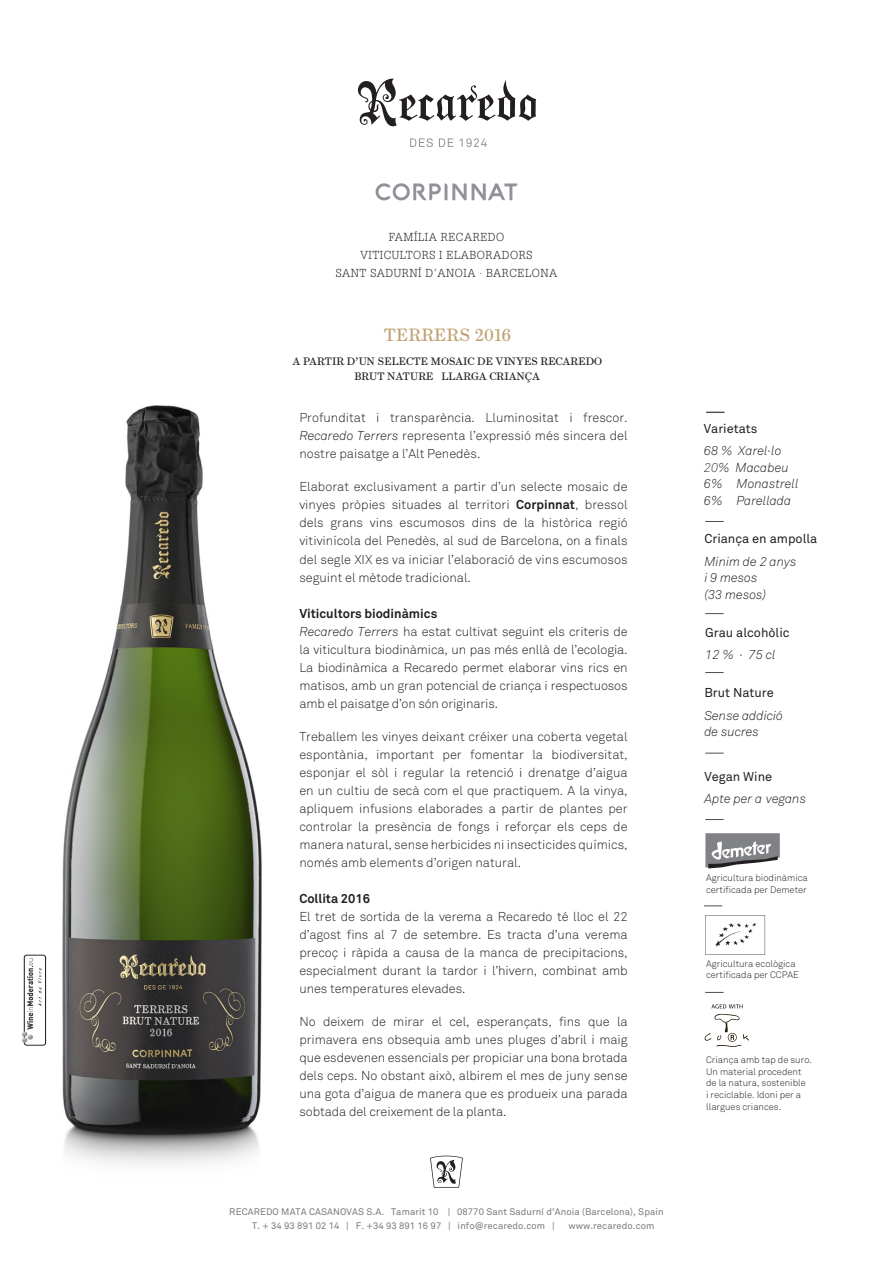
<style>
.page{position:relative;width:893px;height:1263px;background:#fff}
.page>*{position:absolute;margin:0;border:0;box-sizing:border-box;transform-origin:0 0}
.t1{font:18px "Escrow Text";color:#bfa374}
.t2{font:300 12.75px/18px "Akkurat";color:#231f20;text-align:justify}
.t3{font:italic 300 12.75px/16.5px "Akkurat";color:#231f20}
.t4{font:12.75px "Akkurat";color:#231f20}
.t5{font:700 12.75px "Akkurat";color:#231f20}
.t6{font:300 11.25px/18px "Glypha LT";letter-spacing:.05em;color:#231f20;text-align:center}
.t7{font:10.8px/15px "Escrow Text";color:#231f20;text-align:center}
.t8{font:9.45px/13.5px "Akkurat";letter-spacing:.01em;color:#787a7d}
.t9{font:300 9.3px/11.7px "Akkurat";color:#231f20}
.s1{font-style:italic}
.s2{font-weight:700}
.s3{color:#3e3e3f}
</style>
<div class="page">
<img style="left:62px;top:405px;width:200px;height:759px">
<div style="left:24px;top:955px;width:22px;height:90px;border:1px solid #231f20;border-radius:3px"></div>
<svg style="left:22px;top:959px;width:20px;height:83px"></svg>
<svg style="left:358px;top:78px;width:178px;height:49px"></svg>
<svg style="left:410px;top:138px;width:23px;height:9px"></svg>
<svg style="left:439px;top:138px;width:14px;height:9px"></svg>
<svg style="left:460px;top:138px;width:27px;height:9px"></svg>
<svg style="left:430px;top:1155px;width:33px;height:33px"></svg>
<svg style="left:376px;top:183px;width:141px;height:17px"></svg>
<svg style="left:704px;top:1014px;width:45px;height:33px"></svg>
<svg style="left:711px;top:1004px;width:32px;height:4px"></svg>
<svg style="left:705px;top:833px;width:75px;height:35px"></svg>
<svg style="left:705px;top:915px;width:60px;height:40px"></svg>
<svg style="left:705px;top:521px;width:19px;height:1px"></svg>
<svg style="left:705px;top:672px;width:19px;height:1px"></svg>
<svg style="left:705px;top:753px;width:19px;height:1px"></svg>
<svg style="left:705px;top:819px;width:19px;height:1px"></svg>
<svg style="left:705px;top:613px;width:19px;height:1px"></svg>
<svg style="left:706px;top:412px;width:18px;height:1px"></svg>
<svg style="left:704px;top:906px;width:18px;height:1px"></svg>
<svg style="left:705px;top:992px;width:18px;height:1px"></svg>
<p class="t6" style="left:389px;top:228px;width:117px">FAMÍLIA RECAREDO</p>
<p class="t6" style="left:336px;top:246px;width:223px">VITICULTORS I ELABORADORS<br>SANT SADURNÍ D’ANOIA · BARCELONA</p>
<p class="t1" style="left:383px;top:323px;width:129px">TERRERS 2016</p>
<p class="t7" style="left:293px;top:353px;width:311px">A PARTIR D’UN SELECTE MOSAIC DE VINYES RECAREDO<br>BRUT NATURE LLARGA CRIANÇA</p>
<p class="t2" style="left:299px;top:409px;width:330px">Profunditat i transparència. Lluminositat i frescor.<br><span class="s1">Recaredo Terrers</span> representa l’expressió més sincera del nostre paisatge a l’Alt Penedès.</p>
<p class="t2" style="left:299px;top:478px;width:330px">Elaborat exclusivament a partir d’un selecte mosaic de vinyes pròpies situades al territori <span class="s2">Corpinnat</span>, bressol dels grans vins escumosos dins de la històrica regió vitivinícola del Penedès, al sud de Barcelona, on a finals del segle XIX es va iniciar l’elaboració de vins escumosos seguint el mètode tradicional.</p>
<p class="t5" style="left:299px;top:605px;width:139px">Viticultors biodinàmics</p>
<p class="t2" style="left:299px;top:622px;width:330px"><span class="s1">Recaredo Terrers</span> ha estat cultivat seguint els criteris de la viticultura biodinàmica, un pas més enllà de l’ecologia.<br>La biodinàmica a Recaredo permet elaborar vins rics en matisos, amb un gran potencial de criança i respectuosos amb el paisatge d’on són originaris.</p>
<p class="t2" style="left:299px;top:727px;width:330px">Treballem les vinyes deixant créixer una coberta vegetal espontània, important per fomentar la biodiversitat, esponjar el sòl i regular la retenció i drenatge d’aigua en un cultiu de secà com el que practiquem. A la vinya, apliquem infusions elaborades a partir de plantes per controlar la presència de fongs i reforçar els ceps de manera natural, sense herbicides ni insecticides químics, només amb elements d’origen natural.</p>
<p class="t5" style="left:299px;top:890px;width:72px">Collita 2016</p>
<p class="t2" style="left:299px;top:907px;width:330px">El tret de sortida de la verema a Recaredo té lloc el 22 d’agost fins al 7 de setembre. Es tracta d’una verema precoç i ràpida a causa de la manca de precipitacions, especialment durant la tardor i l’hivern, combinat amb unes temperatures elevades.</p>
<p class="t2" style="left:299px;top:1012px;width:330px">No deixem de mirar el cel, esperançats, fins que la primavera ens obsequia amb unes pluges d’abril i maig que esdevenen essencials per propiciar una bona brotada dels ceps. No obstant això, albirem el mes de juny sense una gota d’aigua de manera que es produeix una parada sobtada del creixement de la planta.</p>
<p class="t8" style="left:252px;top:1205px;width:413px;text-indent:-23px">RECAREDO MATA CASANOVAS S.A. Tamarit 10 | 08770 Sant Sadurní d’Anoia (Barcelona), Spain<br>T. + 34 93 891 02 14 | F. +34 93 891 16 97 | info@recaredo.com |</p>
<p class="t8" style="left:568px;top:1219px;width:88px">www.recaredo.com</p>
<p class="t4" style="left:704px;top:421px;width:55px">Varietats</p>
<p class="t3" style="left:704px;top:443px;width:79px">68 % Xarel·lo</p>
<p class="t3" style="left:704px;top:459px;width:86px"><span class="s3">20</span>% Macabeu</p>
<p class="t3" style="left:704px;top:476px;width:96px">6% Monastrell</p>
<p class="t3" style="left:704px;top:492px;width:89px">6% Parellada</p>
<p class="t4" style="left:704px;top:531px;width:114px">Criança en ampolla</p>
<p class="t3" style="left:704px;top:553px;width:94px">Mínim de 2 anys</p>
<p class="t3" style="left:704px;top:570px;width:63px">i 9 mesos (33 mesos)</p>
<p class="t4" style="left:705px;top:625px;width:86px">Grau alcohòlic</p>
<p class="t3" style="left:705px;top:647px;width:72px">12 % · 75 cl</p>
<p class="t4" style="left:704px;top:685px;width:71px">Brut Nature</p>
<p class="t3" style="left:704px;top:707px;width:80px">Sense addició</p>
<p class="t3" style="left:704px;top:724px;width:56px">de sucres</p>
<p class="t4" style="left:704px;top:769px;width:69px">Vegan Wine</p>
<p class="t3" style="left:704px;top:791px;width:103px">Apte per a vegans</p>
<p class="t9" style="left:706px;top:872px;width:103px">Agricultura biodinàmica certificada per Demeter</p>
<p class="t9" style="left:706px;top:957px;width:94px">Agricultura ecològica certificada per CCPAE</p>
<p class="t9" style="left:706px;top:1054px;width:107px">Criança amb tap de suro.<br>Un material procedent de la natura, sostenible<br>i reciclable. Idoni per a llargues criances.</p>
</div>
